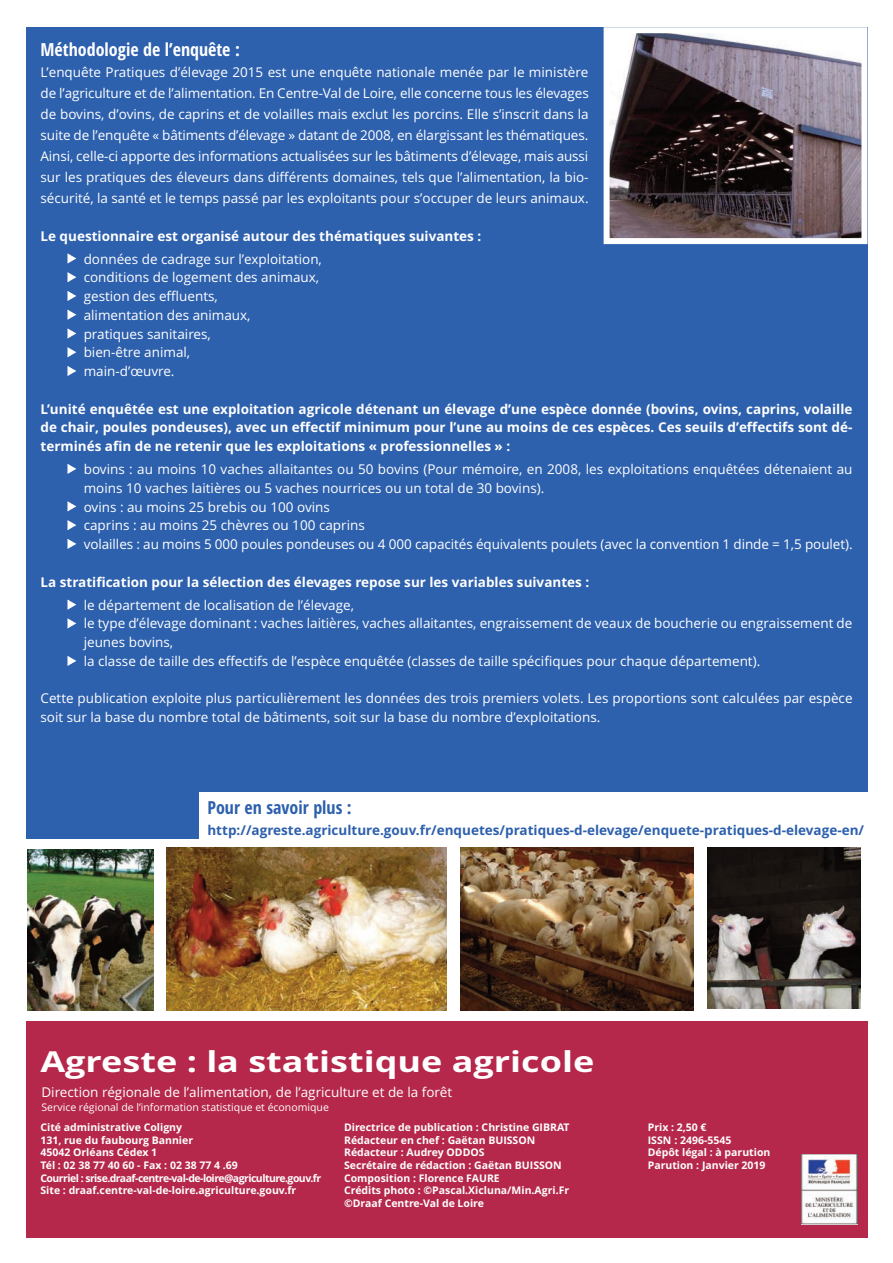
<style>
.page{position:relative;width:893px;height:1263px;background:#fff}
.page>*{position:absolute;margin:0;border:0;box-sizing:border-box;transform-origin:0 0}
.t1{font:700 28.8px "Open Sans";color:#fff;scale:1.25 1}
.t2{font:700 18px "Open Sans Condensed";color:#fff}
.t3{font:700 18px "Open Sans Condensed";color:#2d60ad}
.t4{font:13.5px/18.8px "Open Sans";color:#fff}
.t5{font:700 13.5px/18.8px "Open Sans";color:#fff;text-align:justify}
.t6{font:700 13.5px "Open Sans";color:#2d60ad}
.t7{font:700 10.5px/12.6px "Open Sans";color:#fff}
.t8{font:10.5px "Open Sans";color:#fff}
</style>
<div class="page">
<img style="left:707px;top:847px;width:154px;height:161px">
<img style="left:167px;top:848px;width:279px;height:162px">
<img style="left:460px;top:847px;width:234px;height:163px">
<div style="left:26px;top:1020px;width:841px;height:217px;background:#b5284b"></div>
<img style="left:802px;top:1154px;width:55px;height:70px">
<div style="left:26px;top:27px;width:841px;height:811px;background:#2d60ad"></div>
<img style="left:611px;top:34px;width:249px;height:203px">
<div style="left:604px;top:27px;width:263px;height:217px;border:6px solid #fff"></div>
<img style="left:27px;top:849px;width:126px;height:161px">
<div style="left:200px;top:792px;width:669px;height:48px;background:#fff"></div>
<h2 class="t2" style="left:41px;top:39px;width:201px">Méthodologie de l’enquête :</h2>
<p class="t4" style="left:41px;top:62px;width:550px;line-height:21px;text-align:justify">L’enquête Pratiques d’élevage 2015 est une enquête nationale menée par le ministère de l’agriculture et de l’alimentation. En Centre-Val de Loire, elle concerne tous les élevages de bovins, d’ovins, de caprins et de volailles mais exclut les porcins. Elle s’inscrit dans la suite de l’enquête « bâtiments d’élevage » datant de 2008, en élargissant les thématiques.<br>Ainsi, celle-ci apporte des informations actualisées sur les bâtiments d’élevage, mais aussi sur les pratiques des éleveurs dans différents domaines, tels que l’alimentation, la bio&shy;sécurité, la santé et le temps passé par les exploitants pour s’occuper de leurs animaux.</p>
<p class="t5" style="left:41px;top:227px;width:442px">Le questionnaire est organisé autour des thématiques suivantes :</p>
<p class="t4" style="left:84px;top:250px;width:240px">données de cadrage sur l’exploitation, conditions de logement des animaux, gestion des effluents,<br>alimentation des animaux,<br>pratiques sanitaires,<br>bien-être animal,<br>main-d’œuvre.</p>
<p class="t5" style="left:41px;top:400px;width:813px">L’unité enquêtée est une exploitation agricole détenant un élevage d’une espèce donnée (bovins, ovins, caprins, volaille de chair, poules pondeuses), avec un effectif minimum pour l’une au moins de ces espèces. Ces seuils d’effectifs sont dé&shy;terminés afin de ne retenir que les exploitations « professionnelles » :</p>
<p class="t4" style="left:84px;top:460px;width:770px">bovins : au moins 10 vaches allaitantes ou 50 bovins (Pour mémoire, en 2008, les exploitations enquêtées détenaient au moins 10 vaches laitières ou 5 vaches nourrices ou un total de 30 bovins).<br>ovins : au moins 25 brebis ou 100 ovins<br>caprins : au moins 25 chèvres ou 100 caprins<br>volailles : au moins 5 000 poules pondeuses ou 4 000 capacités équivalents poulets (avec la convention 1 dinde = 1,5 poulet).</p>
<p class="t5" style="left:41px;top:573px;width:550px">La stratification pour la sélection des élevages repose sur les variables suivantes :</p>
<p class="t4" style="left:84px;top:596px;width:770px">le département de localisation de l’élevage,<br>le type d’élevage dominant : vaches laitières, vaches allaitantes, engraissement de veaux de boucherie ou engraissement de jeunes bovins,<br>la classe de taille des effectifs de l’espèce enquêtée (classes de taille spécifiques pour chaque département).</p>
<p class="t4" style="left:41px;top:689px;width:813px">Cette publication exploite plus particulièrement les données des trois premiers volets. Les proportions sont calculées par espèce soit sur la base du nombre total de bâtiments, soit sur la base du nombre d’exploitations.</p>
<h2 class="t3" style="left:207px;top:797px;width:146px">Pour en savoir plus :</h2>
<p class="t6" style="left:207px;top:822px;width:658px">http://agreste.agriculture.gouv.fr/enquetes/pratiques-d-elevage/enquete-pratiques-d-elevage-en/</p>
<h1 class="t1" style="left:40px;top:1045px;width:445px">Agreste : la statistique agricole</h1>
<p class="t4" style="left:41px;top:1083px;width:412px">Direction régionale de l’alimentation, de l’agriculture et de la forêt</p>
<p class="t8" style="left:41px;top:1102px;width:289px">Service régional de l’information statistique et économique</p>
<p class="t7" style="left:40px;top:1121px;width:282px">Cité administrative Coligny<br>131, rue du faubourg Bannier<br>45042 Orléans Cédex 1<br>Tél : 02 38 77 40 60 - Fax : 02 38 77 4 .69<br>Courriel : srise.draaf-centre-val-de-loire@agriculture.gouv.fr Site : draaf.centre-val-de-loire.agriculture.gouv.fr</p>
<p class="t7" style="left:344px;top:1121px;width:227px">Directrice de publication : Christine GIBRAT Rédacteur en chef : Gaëtan BUISSON Rédacteur : Audrey ODDOS<br>Secrétaire de rédaction : Gaëtan BUISSON Composition : Florence FAURE<br>Crédits photo : ©Pascal.Xicluna/Min.Agri.Fr ©Draaf Centre-Val de Loire</p>
<p class="t7" style="left:648px;top:1121px;width:124px">Prix : 2,50 €<br>ISSN : 2496-5545<br>Dépôt légal : à parution<br>Parution : Janvier 2019</p>
</div>
